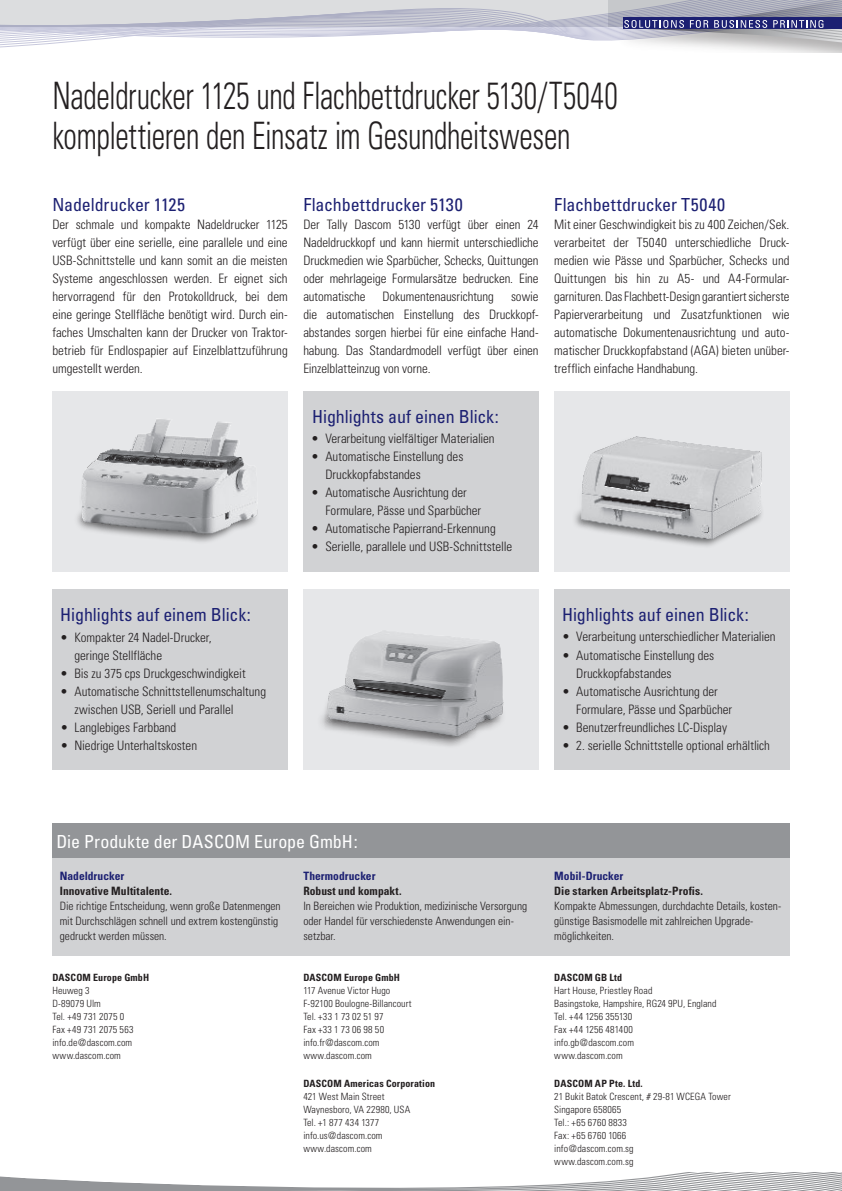
<style>
.page{position:relative;width:842px;height:1191px;background:#fff}
.page>*{position:absolute;margin:0;border:0;box-sizing:border-box;transform-origin:0 0}
.t1{font:300 condensed 37.8px/40px "Univers";letter-spacing:-.015em;color:#231f20;scale:.8 1}
.t2{font:condensed 18px "Univers";letter-spacing:-.005em;color:#1c2072}
.t3{font:condensed 18px "Univers";color:#fff}
.t4{font:300 condensed 13px/18px "Univers";letter-spacing:-.005em;color:#231f20}
.t5{font:300 condensed 11.5px/15px "Univers";color:#231f20}
.t6{font:700 condensed 11.5px "Univers";letter-spacing:.005em;color:#231f20}
.t7{font:700 condensed 11.5px "Univers";color:#1c2072}
.t8{font:300 condensed 10px/13px "Univers";letter-spacing:.01em;color:#231f20}
.t9{font:700 condensed 10px "Univers";letter-spacing:.015em;color:#231f20}
</style>
<div class="page">
<svg style="left:0;top:0;width:842px;height:52px"></svg>
<svg style="left:0;top:1172px;width:842px;height:19px"></svg>
<div style="left:52px;top:823px;width:737px;height:132px;background:#d1d2d4"></div>
<div style="left:52px;top:823px;width:737px;height:35px;background:#939598"></div>
<div style="left:52px;top:589px;width:236px;height:180px;background:#d1d2d4"></div>
<div style="left:554px;top:589px;width:235px;height:180px;background:#d1d2d4"></div>
<div style="left:303px;top:391px;width:236px;height:180px;background:#d1d2d4"></div>
<div style="left:52px;top:391px;width:236px;height:180px;background:#e6e7e9"></div>
<img style="left:77px;top:419px;width:181px;height:123px">
<div style="left:554px;top:391px;width:235px;height:180px;background:#e6e7e9"></div>
<img style="left:575px;top:436px;width:187px;height:110px">
<img style="left:303px;top:589px;width:236px;height:180px">
<h1 class="t1" style="left:52px;top:76px;width:708px">Nadeldrucker 1125 und Flachbettdrucker 5130/T5040 komplettieren den Einsatz im Gesundheitswesen</h1>
<h2 class="t2" style="left:52px;top:193px;width:134px">Nadeldrucker 1125</h2>
<p class="t4" style="left:52px;top:215px;width:237px;text-align:justify">Der schmale und kompakte Nadeldrucker 1125 verfügt über eine serielle, eine parallele und eine USB-Schnittstelle und kann somit an die meisten Systeme angeschlossen werden. Er eignet sich hervorragend für den Protokolldruck, bei dem eine geringe Stellfläche benötigt wird. Durch ein&shy;faches Umschalten kann der Drucker von Traktor&shy;betrieb für Endlospapier auf Einzelblattzuführung umgestellt werden.</p>
<h2 class="t2" style="left:303px;top:193px;width:161px">Flachbettdrucker 5130</h2>
<p class="t4" style="left:303px;top:215px;width:237px;text-align:justify">Der Tally Dascom 5130 verfügt über einen 24<br>Nadeldruckkopf und kann hiermit unterschiedliche Druckmedien wie Sparbücher, Schecks, Quittungen oder mehrlageige Formularsätze bedrucken. Eine automatische</p>
<p class="t4" style="left:303px;top:287px;width:237px;text-align:justify;text-indent:208px">sowie die automatischen Einstellung des Druckkopf&shy;abstandes sorgen hierbei für eine einfache Hand&shy;habung. Das Standardmodell verfügt über einen Einzelblatteinzug von vorne.</p>
<p class="t4" style="left:382px;top:287px;width:113px">Dokumentenausrichtung</p>
<h2 class="t2" style="left:312px;top:405px;width:188px">Highlights auf einen Blick:</h2>
<p class="t4" style="left:311px;top:430px;width:185px">• Verarbeitung vielfältiger Materialien</p>
<p class="t4" style="left:325px;top:448px;width:140px;text-indent:-14px">• Automatische Einstellung des<br>Druckkopfabstandes</p>
<p class="t4" style="left:325px;top:484px;width:157px;text-indent:-14px">• Automatische Ausrichtung der<br>Formulare, Pässe und Sparbücher</p>
<p class="t4" style="left:311px;top:520px;width:186px">• Automatische Papierrand-Erkennung</p>
<p class="t4" style="left:311px;top:538px;width:202px">• Serielle, parallele und USB-Schnittstelle</p>
<h2 class="t2" style="left:554px;top:193px;width:173px">Flachbettdrucker T5040</h2>
<p class="t4" style="left:554px;top:215px;width:237px;text-align:justify">Mit einer Geschwindigkeit bis zu 400 Zeichen/Sek. verarbeitet der T5040 unterschiedliche Druck&shy;medien wie Pässe und Sparbücher, Schecks und Quittungen bis hin zu A5- und A4-Formular&shy;garnituren. Das Flachbett-Design garantiert sicherste Papierverarbeitung und Zusatzfunktionen wie automatische Dokumentenausrichtung und auto&shy;matischer Druckkopfabstand (AGA) bieten unüber&shy;trefflich einfache Handhabung.</p>
<h2 class="t2" style="left:60px;top:603px;width:192px">Highlights auf einem Blick:</h2>
<p class="t4" style="left:74px;top:628px;width:139px;text-indent:-14px">• Kompakter 24 Nadel-Drucker, geringe Stellfläche</p>
<p class="t4" style="left:60px;top:664px;width:187px">• Bis zu 375 cps Druckgeschwindigkeit</p>
<p class="t4" style="left:75px;top:682px;width:193px;text-indent:-14px">• Automatische Schnittstellenumschaltung zwischen USB, Seriell und Parallel</p>
<p class="t4" style="left:60px;top:718px;width:118px">• Langlebiges Farbband</p>
<p class="t4" style="left:60px;top:736px;width:138px">• Niedrige Unterhaltskosten</p>
<h2 class="t2" style="left:562px;top:603px;width:188px">Highlights auf einen Blick:</h2>
<p class="t4" style="left:562px;top:628px;width:215px">• Verarbeitung unterschiedlicher Materialien</p>
<p class="t4" style="left:576px;top:646px;width:140px;text-indent:-14px">• Automatische Einstellung des<br>Druckkopfabstandes</p>
<p class="t4" style="left:576px;top:682px;width:157px;text-indent:-14px">• Automatische Ausrichtung der<br>Formulare, Pässe und Sparbücher</p>
<p class="t4" style="left:562px;top:718px;width:166px">• Benutzerfreundliches LC-Display</p>
<p class="t4" style="left:562px;top:736px;width:209px">• 2. serielle Schnittstelle optional erhältlich</p>
<h2 class="t3" style="left:56px;top:830px;width:303px">Die Produkte der DASCOM Europe GmbH:</h2>
<p class="t7" style="left:60px;top:868px;width:66px">Nadeldrucker</p>
<p class="t6" style="left:60px;top:883px;width:114px">Innovative Multitalente.</p>
<p class="t5" style="left:60px;top:898px;width:222px">Die richtige Entscheidung, wenn große Datenmengen mit Durchschlägen schnell und extrem kostengünstig gedruckt werden müssen.</p>
<p class="t9" style="left:52px;top:971px;width:98px">DASCOM Europe GmbH</p>
<p class="t8" style="left:52px;top:983px;width:83px">Heuweg 3<br>D-89079 Ulm<br>Tel. +49 731 2075 0<br>Fax +49 731 2075 563 info.de@dascom.com www.dascom.com</p>
<p class="t7" style="left:303px;top:868px;width:74px">Thermodrucker</p>
<p class="t6" style="left:303px;top:883px;width:100px">Robust und kompakt.</p>
<p class="t5" style="left:303px;top:898px;width:225px">In Bereichen wie Produktion, medizinische Versorgung oder Handel für verschiedenste Anwendungen ein&shy;setzbar.</p>
<p class="t9" style="left:303px;top:971px;width:98px">DASCOM Europe GmbH</p>
<p class="t8" style="left:303px;top:983px;width:110px">117 Avenue Victor Hugo<br>F-92100 Boulogne-Billancourt<br>Tel. +33 1 73 02 51 97<br>Fax +33 1 73 06 98 50 info.fr@dascom.com www.dascom.com</p>
<p class="t9" style="left:303px;top:1077px;width:133px">DASCOM Americas Corporation</p>
<p class="t8" style="left:303px;top:1090px;width:108px">421 West Main Street<br>Waynesboro, VA 22980, USA<br>Tel. +1 877 434 1377 info.us@dascom.com www.dascom.com</p>
<p class="t7" style="left:554px;top:868px;width:71px">Mobil-Drucker</p>
<p class="t6" style="left:554px;top:883px;width:150px">Die starken Arbeitsplatz-Profis.</p>
<p class="t5" style="left:554px;top:898px;width:228px">Kompakte Abmessungen, durchdachte Details, kosten&shy;günstige Basismodelle mit zahlreichen Upgrade&shy;möglichkeiten.</p>
<p class="t9" style="left:554px;top:971px;width:69px">DASCOM GB Ltd</p>
<p class="t8" style="left:554px;top:983px;width:164px">Hart House, Priestley Road<br>Basingstoke, Hampshire, RG24 9PU, England<br>Tel. +44 1256 355130<br>Fax +44 1256 481400<br>info.gb@dascom.com<br>www.dascom.com</p>
<p class="t9" style="left:554px;top:1077px;width:90px">DASCOM AP Pte. Ltd.</p>
<p class="t8" style="left:554px;top:1090px;width:178px">21 Bukit Batok Crescent, # 29-81 WCEGA Tower<br>Singapore 658065<br>Tel.: +65 6760 8833<br>Fax: +65 6760 1066<br>info@dascom.com.sg<br>www.dascom.com.sg</p>
</div>
